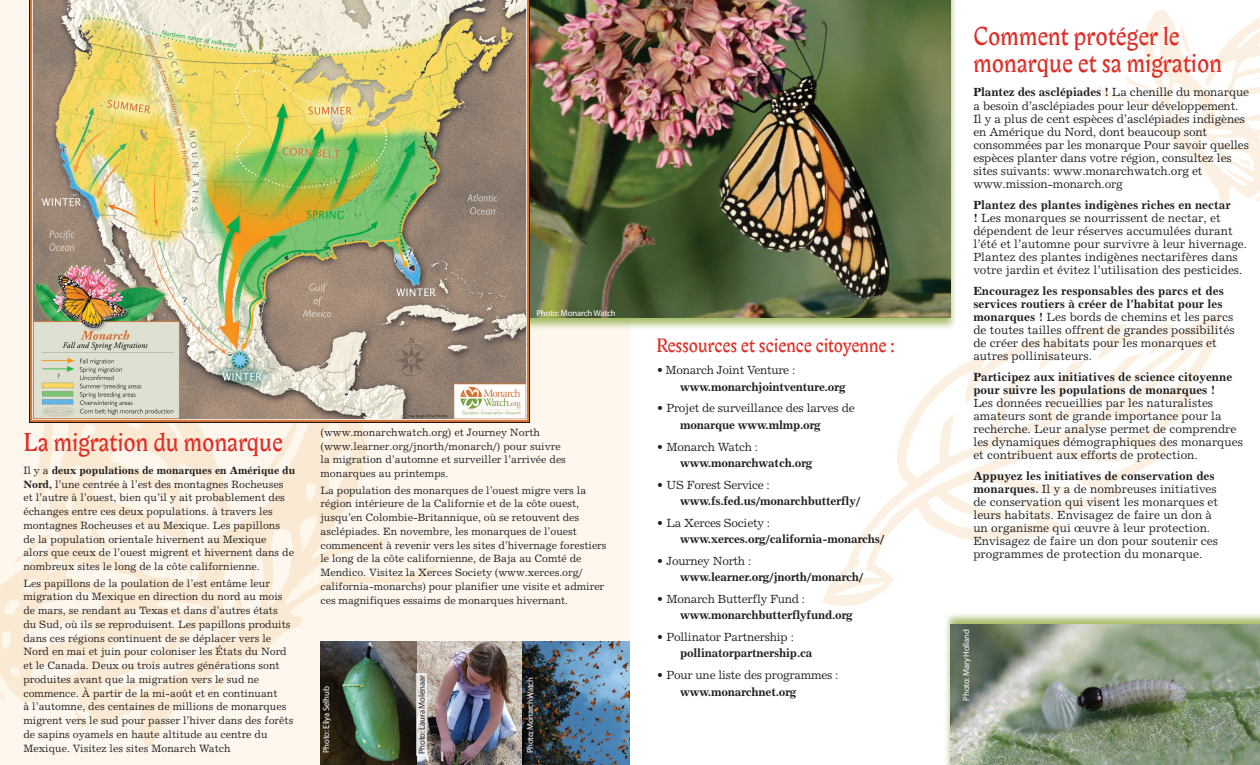
<style>
.page{position:relative;width:1260px;height:765px;background:#fff}
.page>*{position:absolute;margin:0;border:0;box-sizing:border-box;transform-origin:0 0}
.Bibloni_head{font:25px/27.5px "Biblon ITC";color:#de2e26}
.Bibloni_head-2{font:18.75px "Biblon ITC";color:#de2e26}
.Excelsior_body{font:11.88px/13.1px "Excelsior";color:#231f20}
.Excelsior_body-2{font:700 11.88px/16.2px "Excelsior";letter-spacing:-.02em;color:#231f20}
.Excelsior_body-3{font:11.88px/16.2px "Excelsior";letter-spacing:-.02em;color:#231f20}
.Excelsior_body_8_5pt{font:10.62px/13.8px "Excelsior";color:#231f20}
.Excelsior_body-4{font:8.75px "Myriad Pro";letter-spacing:-.02em;color:#fff}
.Excelsior_body-5{font:8.75px "Myriad Pro";letter-spacing:-.02em;color:#231f20}
.Excelsior_body-6{font:8.75px "Myriad Pro";letter-spacing:-.04em;color:#fff}
.s1{font-weight:700}
.s2{font-weight:400}
</style>
<div class="page">
<svg style="left:1098px;top:9px;width:162px;height:196px"></svg>
<div style="left:0;top:0;width:630px;height:765px;background:#fdf7ee"></div>
<svg style="left:823px;top:310px;width:399px;height:296px"></svg>
<div style="left:513px;top:0;width:444px;height:330px;background:#8baa3e;opacity:.75"></div>
<img style="left:530px;top:0;width:421px;height:318px">
<svg style="left:0;top:343px;width:436px;height:405px"></svg>
<svg style="left:74px;top:709px;width:16px;height:20px"></svg>
<img style="left:30px;top:0;width:500px;height:422px">
<img style="left:321px;top:641px;width:309px;height:124px">
<div style="left:944px;top:612px;width:316px;height:153px;background:#8baa3e;opacity:.75"></div>
<img style="left:951px;top:624px;width:309px;height:141px">
<svg style="left:416px;top:673px;width:11px;height:83px"></svg>
<p class="Excelsior_body-4" style="left:536px;top:308px;width:81px">Photo: Monarch Watch</p>
<p class="Bibloni_head" style="left:23px;top:430px;width:261px">La migration du monarque</p>
<p class="Excelsior_body_8_5pt" style="left:23px;top:463px;width:273px">Il y a <span class="s1">deux populations de monarques en Amérique du Nord,</span> l’une centrée à l’est des montagnes Rocheuses et l’autre à l’ouest, bien qu’il y ait probablement des échanges entre ces deux populations. à travers les montagnes Rocheuses et au Mexique. Les papillons<br>de la population orientale hivernent au Mexique<br>alors que ceux de l’ouest migrent et hivernent dans de nombreux sites le long de la côte californienne.</p>
<p class="Excelsior_body_8_5pt" style="left:23px;top:576px;width:272px">Les papillons de la poulation de l’est entâme leur migration du Mexique en direction du nord au mois de mars, se rendant au Texas et dans d’autres états<br>du Sud, où ils se reproduisent. Les papillons produits dans ces régions continuent de se déplacer vers le Nord en mai et juin pour coloniser les États du Nord et le Canada. Deux ou trois autres générations sont produites avant que la migration vers le sud ne commence. À partir de la mi-août et en continuant<br>à l’automne, des centaines de millions de monarques migrent vers le sud pour passer l’hiver dans des forêts de sapins oyamels en haute altitude au centre du Mexique. Visitez les sites Monarch Watch</p>
<p class="Excelsior_body_8_5pt" style="left:320px;top:425px;width:247px">(www.monarchwatch.org) et Journey North (www.learner.org/jnorth/monarch/) pour suivre la migration d’automne et surveiller l’arrivée des monarques au printemps.</p>
<p class="Excelsior_body_8_5pt" style="left:320px;top:483px;width:288px">La population des monarques de l’ouest migre vers la région intérieure de la Californie et de la côte ouest, jusqu’en Colombie-Britannique, où se retouvent des asclépiades. En novembre, les monarques de l’ouest commencent à revenir vers les sites d’hivernage forestiers le long de la côte californienne, de Baja au Comté de Mendico. Visitez la Xerces Society (www.xerces.org/ california-monarchs) pour planifier une visite et admirer ces magnifiques essaims de monarques hivernant.</p>
<p class="Excelsior_body-4" style="left:321px;top:753px;width:68px;rotate:-90deg">Photo: Eliya Selhub</p>
<p class="Excelsior_body-5" style="left:417px;top:754px;width:80px;rotate:-90deg">Photo: Laura Molenaar</p>
<p class="Excelsior_body-6" style="left:525px;top:753px;width:77px;rotate:-90deg">Photo: Monarch Watch</p>
<p class="Bibloni_head-2" style="left:656px;top:335px;width:240px">Ressources et science citoyenne :</p>
<p class="Excelsior_body-2" style="left:680px;top:362px;width:167px;text-indent:-24px"><span class="s2">• Monarch Joint Venture : </span>www.monarchjointventure.org</p>
<p class="Excelsior_body-3" style="left:680px;top:400px;width:176px;text-indent:-24px">• Projet de surveillance des larves de <span class="s1">monarque www.mlmp.org</span></p>
<p class="Excelsior_body-2" style="left:680px;top:438px;width:134px;text-indent:-24px"><span class="s2">• Monarch Watch : </span>www.monarchwatch.org</p>
<p class="Excelsior_body-2" style="left:680px;top:476px;width:182px;text-indent:-24px"><span class="s2">• US Forest Service : </span>www.fs.fed.us/monarchbutterfly/</p>
<p class="Excelsior_body-2" style="left:680px;top:514px;width:206px;text-indent:-24px"><span class="s2">• La Xerces Society : </span>www.xerces.org/california-monarchs/</p>
<p class="Excelsior_body-2" style="left:680px;top:552px;width:185px;text-indent:-24px"><span class="s2">• Journey North : </span>www.learner.org/jnorth/monarch/</p>
<p class="Excelsior_body-2" style="left:680px;top:591px;width:174px;text-indent:-24px"><span class="s2">• Monarch Butterfly Fund : </span>www.monarchbutterflyfund.org</p>
<p class="Excelsior_body-2" style="left:680px;top:629px;width:134px;text-indent:-24px"><span class="s2">• Pollinator Partnership : </span>pollinatorpartnership.ca</p>
<p class="Excelsior_body-3" style="left:680px;top:667px;width:160px;text-indent:-24px">• Pour une liste des programmes : <span class="s1">www.monarchnet.org</span></p>
<p class="Bibloni_head" style="left:973px;top:24px;width:250px">Comment protéger le monarque et sa migration</p>
<p class="Excelsior_body" style="left:973px;top:86px;width:277px"><span class="s1">Plantez des asclépiades !</span> La chenille du monarque a besoin d’asclépiades pour leur développement.<br>Il y a plus de cent espèces d’asclépiades indigènes en Amérique du Nord, dont beaucoup sont consommées par les monarque Pour savoir quelles espèces planter dans votre région, consultez les sites suivants: www.monarchwatch.org et www.mission-monarch.org</p>
<p class="Excelsior_body" style="left:973px;top:198px;width:275px"><span class="s1">Plantez des plantes indigènes riches en nectar<br>!</span> Les monarques se nourrissent de nectar, et dépendent de leur réserves accumulées durant l’été et l’automne pour survivre à leur hivernage.<br>Plantez des plantes indigènes nectarifères dans votre jardin et évitez l’utilisation des pesticides.</p>
<p class="Excelsior_body" style="left:973px;top:284px;width:263px"><span class="s1">Encouragez les responsables des parcs et des services routiers à créer de l’habitat pour les monarques !</span> Les bords de chemins et les parcs de toutes tailles offrent de grandes possibilités de créer des habitats pour les monarques et autres pollinisateurs.</p>
<p class="Excelsior_body" style="left:973px;top:370px;width:271px"><span class="s1">Participez aux initiatives de science citoyenne pour suivre les populations de monarques !<br></span>Les données recueillies par les naturalistes amateurs sont de grande importance pour la recherche. Leur analyse permet de comprendre les dynamiques démographiques des monarques et contribuent aux efforts de protection.</p>
<p class="Excelsior_body" style="left:973px;top:469px;width:246px"><span class="s1">Appuyez les initiatives de conservation des monarques.</span> Il y a de nombreuses initiatives de conservation qui visent les monarques et leurs habitats. Envisagez de faire un don à un organisme qui œuvre à leur protection.<br>Envisagez de faire un don pour soutenir ces programmes de protection du monarque.</p>
<p class="Excelsior_body-4" style="left:961px;top:701px;width:73px;rotate:-90deg">Photo: Mary Holland</p>
</div>
